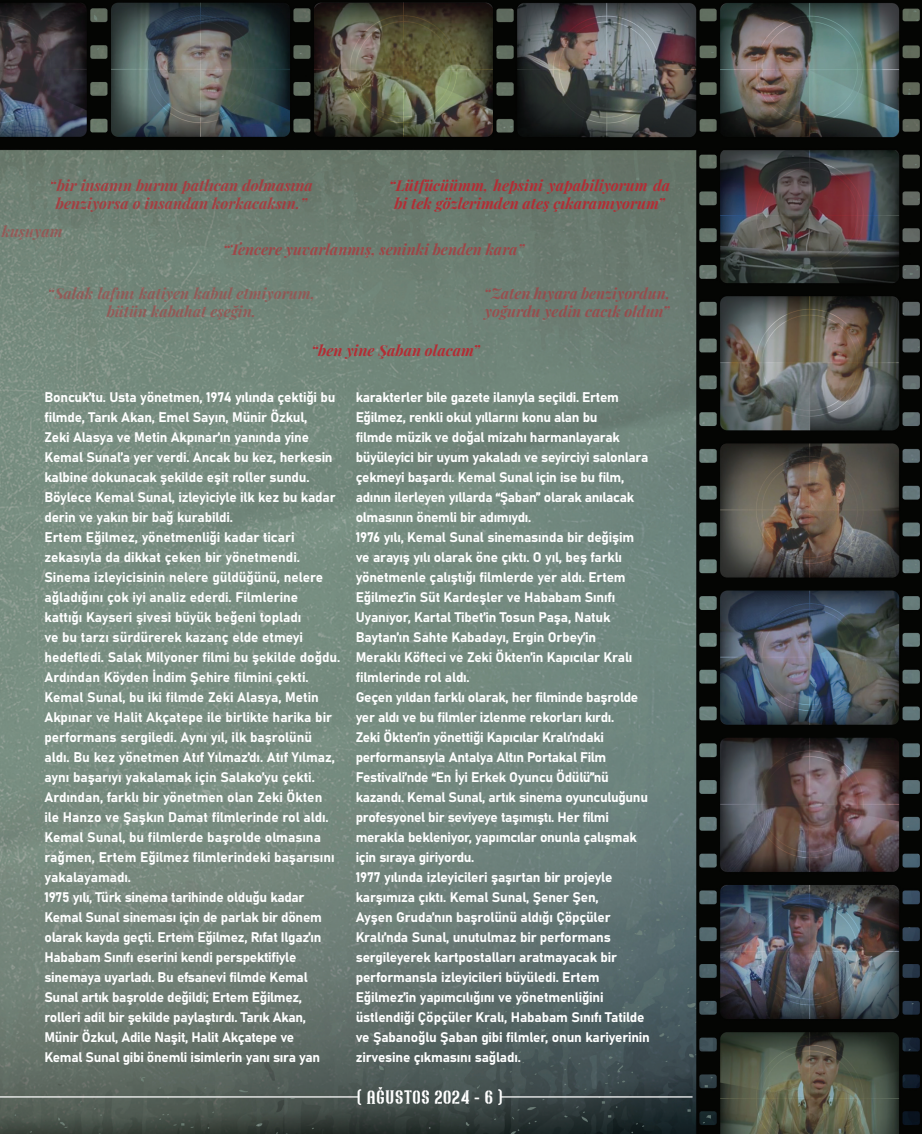
<style>
.page{position:relative;width:922px;height:1134px;background:#fff}
.page>*{position:absolute;margin:0;border:0;box-sizing:border-box;transform-origin:0 0}
.t1{font:italic 15px/18px "Playfair Display";color:#b32d34;text-align:center}
.t2{font:15px "Northash";letter-spacing:.08em;color:#fff}
.t3{font:13.75px/20px "Bahnschrift";letter-spacing:-.01em;color:#fff}
</style>
<div class="page">
<img style="left:0;top:0;width:921px;height:1134px">
<hr style="left:500px;top:1096px;width:192px;height:1px;background:#fff">
<hr style="left:0;top:1096px;width:359px;height:1px;background:#fff">
<p class="t1" style="left:50px;top:176px;width:265px">“bir insanın burnu patlıcan dolmasına benziyorsa o insandan korkacaksın.”</p>
<p class="t1" style="left:389px;top:176px;width:283px">“Lütfücüümm, hepsini yapabiliyorum da bi tek gözlerimden ateş çıkaramıyorum”</p>
<p class="t1" style="left:2px;top:221px;width:62px">kuşuyam</p>
<p class="t1" style="left:222px;top:239px;width:303px">“Tencere yuvarlanmış, seninki benden kara”</p>
<p class="t1" style="left:48px;top:284px;width:269px">“Salak lafını katiyen kabul etmiyorum, bütün kabahat eşeğin.</p>
<p class="t1" style="left:484px;top:284px;width:188px;text-align:left">“Zaten hıyara benziyordun, yoğurdu yedin cacık oldun”</p>
<p class="t1" style="left:311px;top:340px;width:170px">“ben yine Şaban olacam”</p>
<p class="t3" style="left:44px;top:386px;width:292px">Boncuk’tu. Usta yönetmen, 1974 yılında çektiği bu filmde, Tarık Akan, Emel Sayın, Münir Özkul,</p>
<p class="t3" style="left:44px;top:426px;width:292px">Zeki Alasya ve Metin Akpınar’ın yanında yine Kemal Sunal’a yer verdi. Ancak bu kez, herkesin kalbine dokunacak şekilde eşit roller sundu.<br>Böylece Kemal Sunal, izleyiciyle ilk kez bu kadar derin ve yakın bir bağ kurabildi.</p>
<p class="t3" style="left:44px;top:526px;width:297px">Ertem Eğilmez, yönetmenliği kadar ticari zekasıyla da dikkat çeken bir yönetmendi.<br>Sinema izleyicisinin nelere güldüğünü, nelere ağladığını çok iyi analiz ederdi. Filmlerine<br>kattığı Kayseri şivesi büyük beğeni topladı<br>ve bu tarzı sürdürerek kazanç elde etmeyi hedefledi. Salak Milyoner filmi bu şekilde doğdu.<br>Ardından Köyden İndim Şehire filmini çekti.<br>Kemal Sunal, bu iki filmde Zeki Alasya, Metin Akpınar ve Halit Akçatepe ile birlikte harika bir performans sergiledi. Aynı yıl, ilk başrolünü aldı. Bu kez yönetmen Atıf Yılmaz’dı. Atıf Yılmaz, aynı başarıyı yakalamak için Salako’yu çekti.<br>Ardından, farklı bir yönetmen olan Zeki Ökten ile Hanzo ve Şaşkın Damat filmlerinde rol aldı.<br>Kemal Sunal, bu filmlerde başrolde olmasına rağmen, Ertem Eğilmez filmlerindeki başarısını yakalayamadı.</p>
<p class="t3" style="left:44px;top:886px;width:279px">1975 yılı, Türk sinema tarihinde olduğu kadar Kemal Sunal sineması için de parlak bir dönem olarak kayda geçti. Ertem Eğilmez, Rıfat Ilgaz’ın Hababam Sınıfı eserini kendi perspektifiyle sinemaya uyarladı. Bu efsanevi filmde Kemal Sunal artık başrolde değildi; Ertem Eğilmez, rolleri adil bir şekilde paylaştırdı. Tarık Akan, Münir Özkul, Adile Naşit, Halit Akçatepe ve Kemal Sunal gibi önemli isimlerin yanı sıra yan</p>
<p class="t3" style="left:355px;top:386px;width:294px">karakterler bile gazete ilanıyla seçildi. Ertem Eğilmez, renkli okul yıllarını konu alan bu<br>filmde müzik ve doğal mizahı harmanlayarak büyüleyici bir uyum yakaladı ve seyirciyi salonlara çekmeyi başardı. Kemal Sunal için ise bu film, adının ilerleyen yıllarda “Şaban” olarak anılacak olmasının önemli bir adımıydı.</p>
<p class="t3" style="left:355px;top:526px;width:280px">1976 yılı, Kemal Sunal sinemasında bir değişim ve arayış yılı olarak öne çıktı. O yıl, beş farklı yönetmenle çalıştığı filmlerde yer aldı. Ertem Eğilmez’in Süt Kardeşler ve Hababam Sınıfı Uyanıyor, Kartal Tibet’in Tosun Paşa, Natuk Baytan’ın Sahte Kabadayı, Ergin Orbey’in Meraklı Köfteci ve Zeki Ökten’in Kapıcılar Kralı filmlerinde rol aldı.</p>
<p class="t3" style="left:355px;top:686px;width:294px">Geçen yıldan farklı olarak, her filminde başrolde yer aldı ve bu filmler izlenme rekorları kırdı.<br>Zeki Ökten’in yönettiği Kapıcılar Kralı’ndaki performansıyla Antalya Altın Portakal Film Festivali’nde “En İyi Erkek Oyuncu Ödülü”nü kazandı. Kemal Sunal, artık sinema oyunculuğunu profesyonel bir seviyeye taşımıştı. Her filmi merakla bekleniyor, yapımcılar onunla çalışmak için sıraya giriyordu.</p>
<p class="t3" style="left:355px;top:866px;width:296px">1977 yılında izleyicileri şaşırtan bir projeyle karşımıza çıktı. Kemal Sunal, Şener Şen,<br>Ayşen Gruda’nın başrolünü aldığı Çöpçüler Kralı’nda Sunal, unutulmaz bir performans sergileyerek kartpostalları aratmayacak bir performansla izleyicileri büyüledi. Ertem Eğilmez’in yapımcılığını ve yönetmenliğini üstlendiği Çöpçüler Kralı, Hababam Sınıfı Tatilde ve Şabanoğlu Şaban gibi filmler, onun kariyerinin zirvesine çıkmasını sağladı.</p>
<p class="t2" style="left:357px;top:1085px;width:146px">( AĞUSTOS 2024 - 6 )</p>
</div>
